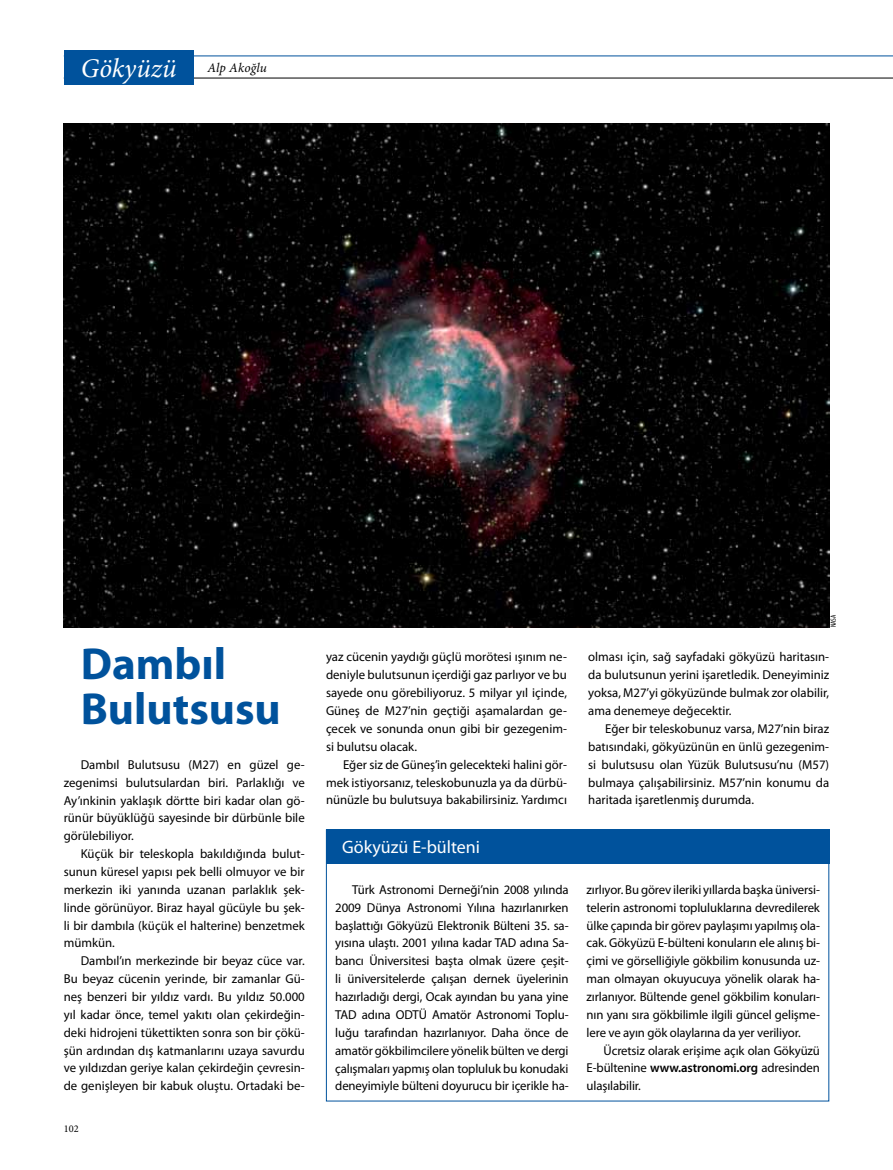
<style>
.page{position:relative;width:893px;height:1170px;background:#fff}
.page>*{position:absolute;margin:0;border:0;box-sizing:border-box;transform-origin:0 0}
.t1{font:700 45px/45px "Myriad Pro";color:#00529c}
.t2{font:italic 27px "Minion Pro";color:#fff}
.t3{font:18px "Myriad Pro";color:#fff}
.t4{font:italic 13.2px "Minion Pro";letter-spacing:.01em;color:#000}
.t5{font:12.9px/17.9px "Myriad Pro";color:#000;text-align:justify}
.t6{font:10.35px "Minion Pro";color:#000}
.t7{font:condensed 7.5px "Myriad Pro";color:#000}
.s1{font-weight:600}
</style>
<div class="page">
<hr style="left:64px;top:78px;width:829px;height:1px;background:#000">
<hr style="left:64px;top:56px;width:829px;height:1px;background:#00529c">
<div style="left:64px;top:50px;width:129px;height:34px;background:#00529c"></div>
<div style="left:326px;top:829px;width:503px;height:34px;background:#00529c"></div>
<img style="left:64px;top:123px;width:765px;height:504px">
<h2 class="t2" style="left:81px;top:50px;width:97px">Gökyüzü</h2>
<p class="t4" style="left:207px;top:58px;width:61px">Alp Akoğlu</p>
<h1 class="t1" style="left:81px;top:640px;width:202px">Dambıl<br>Bulutsusu</h1>
<p class="t5" style="left:64px;top:755px;width:242px;text-indent:17px">Dambıl Bulutsusu (M27) en güzel ge&shy;zegenimsi bulutsulardan biri. Parlaklığı ve Ay’ınkinin yaklaşık dörtte biri kadar olan gö&shy;rünür büyüklüğü sayesinde bir dürbünle bile görülebiliyor.</p>
<p class="t5" style="left:64px;top:844px;width:242px;text-indent:17px">Küçük bir teleskopla bakıldığında bulut&shy;sunun küresel yapısı pek belli olmuyor ve bir merkezin iki yanında uzanan parlaklık şek&shy;linde görünüyor. Biraz hayal gücüyle bu şek&shy;li bir dambıla (küçük el halterine) benzetmek mümkün.</p>
<p class="t5" style="left:64px;top:951px;width:242px;text-indent:17px">Dambıl’ın merkezinde bir beyaz cüce var.<br>Bu beyaz cücenin yerinde, bir zamanlar Gü&shy;neş benzeri bir yıldız vardı. Bu yıldız 50.000 yıl kadar önce, temel yakıtı olan çekirdeğin&shy;deki hidrojeni tükettikten sonra son bir çökü&shy;şün ardından dış katmanlarını uzaya savurdu ve yıldızdan geriye kalan çekirdeğin çevresin&shy;de genişleyen bir kabuk oluştu. Ortadaki be-</p>
<p class="t6" style="left:64px;top:1121px;width:16px">102</p>
<p class="t5" style="left:326px;top:648px;width:242px">yaz cücenin yaydığı güçlü morötesi ışınım ne&shy;deniyle bulutsunun içerdiği gaz parlıyor ve bu sayede onu görebiliyoruz. 5 milyar yıl içinde, Güneş de M27’nin geçtiği aşamalardan ge&shy;çecek ve sonunda onun gibi bir gezegenim&shy;si bulutsu olacak.</p>
<p class="t5" style="left:326px;top:755px;width:242px;text-indent:17px">Eğer siz de Güneş’in gelecekteki halini gör&shy;mek istiyorsanız, teleskobunuzla ya da dürbü&shy;nünüzle bu bulutsuya bakabilirsiniz. Yardımcı</p>
<h3 class="t3" style="left:342px;top:836px;width:139px">Gökyüzü E-bülteni</h3>
<p class="t7" style="left:829px;top:627px;width:14px;rotate:-90deg">NASA</p>
<p class="t5" style="left:588px;top:648px;width:242px">olması için, sağ sayfadaki gökyüzü haritasın&shy;da bulutsunun yerini işaretledik. Deneyiminiz yoksa, M27’yi gökyüzünde bulmak zor olabilir, ama denemeye değecektir.</p>
<p class="t5" style="left:588px;top:719px;width:242px;text-indent:17px">Eğer bir teleskobunuz varsa, M27’nin biraz batısındaki, gökyüzünün en ünlü gezegenim&shy;si bulutsusu olan Yüzük Bulutsusu’nu (M57) bulmaya çalışabilirsiniz. M57’nin konumu da haritada işaretlenmiş durumda.</p>
<p class="t5" style="left:335px;top:880px;width:235px;text-indent:17px">Türk Astronomi Derneği’nin 2008 yılında 2009 Dünya Astronomi Yılına hazırlanırken başlattığı Gökyüzü Elektronik Bülteni 35. sa&shy;yısına ulaştı. 2001 yılına kadar TAD adına Sa&shy;bancı Üniversitesi başta olmak üzere çeşit&shy;li üniversitelerde çalışan dernek üyelerinin hazırladığı dergi, Ocak ayından bu yana yine TAD adına ODTÜ Amatör Astronomi Toplu&shy;luğu tarafından hazırlanıyor. Daha önce de amatör gökbilimcilere yönelik bülten ve dergi çalışmaları yapmış olan topluluk bu konudaki deneyimiyle bülteni doyurucu bir içerikle ha-</p>
<p class="t5" style="left:587px;top:880px;width:235px">zırlıyor. Bu görev ileriki yıllarda başka üniversi&shy;telerin astronomi topluluklarına devredilerek ülke çapında bir görev paylaşımı yapılmış ola&shy;cak. Gökyüzü E-bülteni konuların ele alınış bi&shy;çimi ve görselliğiyle gökbilim konusunda uz&shy;man olmayan okuyucuya yönelik olarak ha&shy;zırlanıyor. Bültende genel gökbilim konuları&shy;nın yanı sıra gökbilimle ilgili güncel gelişme&shy;lere ve ayın gök olaylarına da yer veriliyor.</p>
<p class="t5" style="left:587px;top:1041px;width:235px;text-indent:17px">Ücretsiz olarak erişime açık olan Gökyüzü E-bültenine <span class="s1">www.astronomi.org</span> adresinden ulaşılabilir.</p>
</div>
